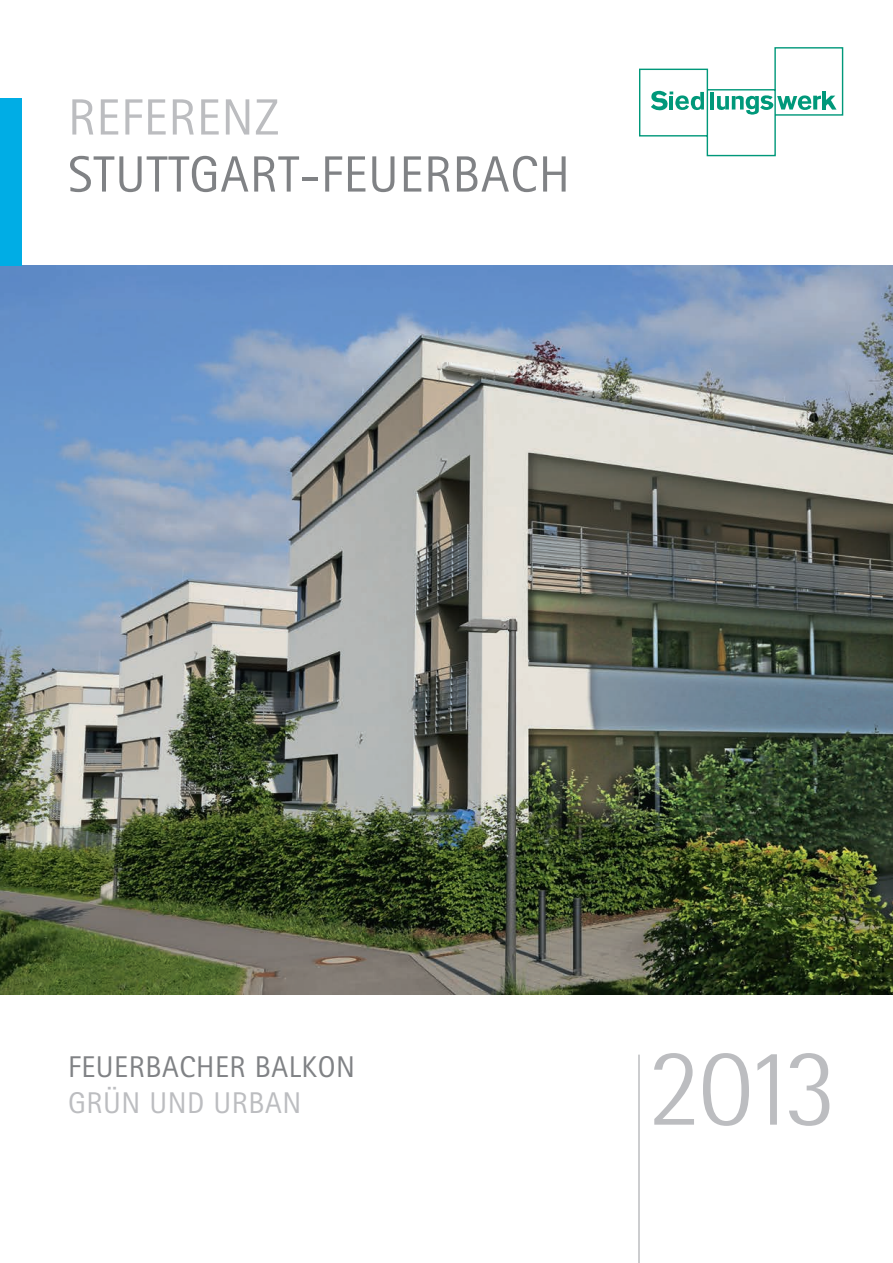
<style>
.page{position:relative;width:893px;height:1263px;background:#fff}
.page>*{position:absolute;margin:0;border:0;box-sizing:border-box;transform-origin:0 0}
.t1{font:300 111px "Rotis Semi Sans";color:#bcbdc0}
.t2{font:51px "Rotis Sans Serif";letter-spacing:.02em;color:#808285}
.t3{font:51px "Rotis Sans Serif";letter-spacing:.02em;color:#bcbdc0}
.t4{font:30px "Rotis Sans Serif";letter-spacing:.02em;color:#808285}
.t5{font:30px "Rotis Sans Serif";letter-spacing:.02em;color:#bcbdc0}
</style>
<div class="page">
<svg style="left:639px;top:47px;width:205px;height:110px"></svg>
<img style="left:0;top:265px;width:893px;height:729px">
<div style="left:0;top:98px;width:21px;height:167px;background:#00ade5"></div>
<hr style="left:638px;top:1054px;width:2px;height:209px;background:#bcbdc0">
<p class="t3" style="left:68px;top:87px;width:213px">REFERENZ</p>
<p class="t2" style="left:68px;top:144px;width:503px">STUTTGART-FEUERBACH</p>
<p class="t4" style="left:68px;top:1050px;width:288px">FEUERBACHER BALKON</p>
<p class="t5" style="left:68px;top:1086px;width:235px">GRÜN UND URBAN</p>
<h1 class="t1" style="left:647px;top:1023px;width:192px">2013</h1>
</div>
